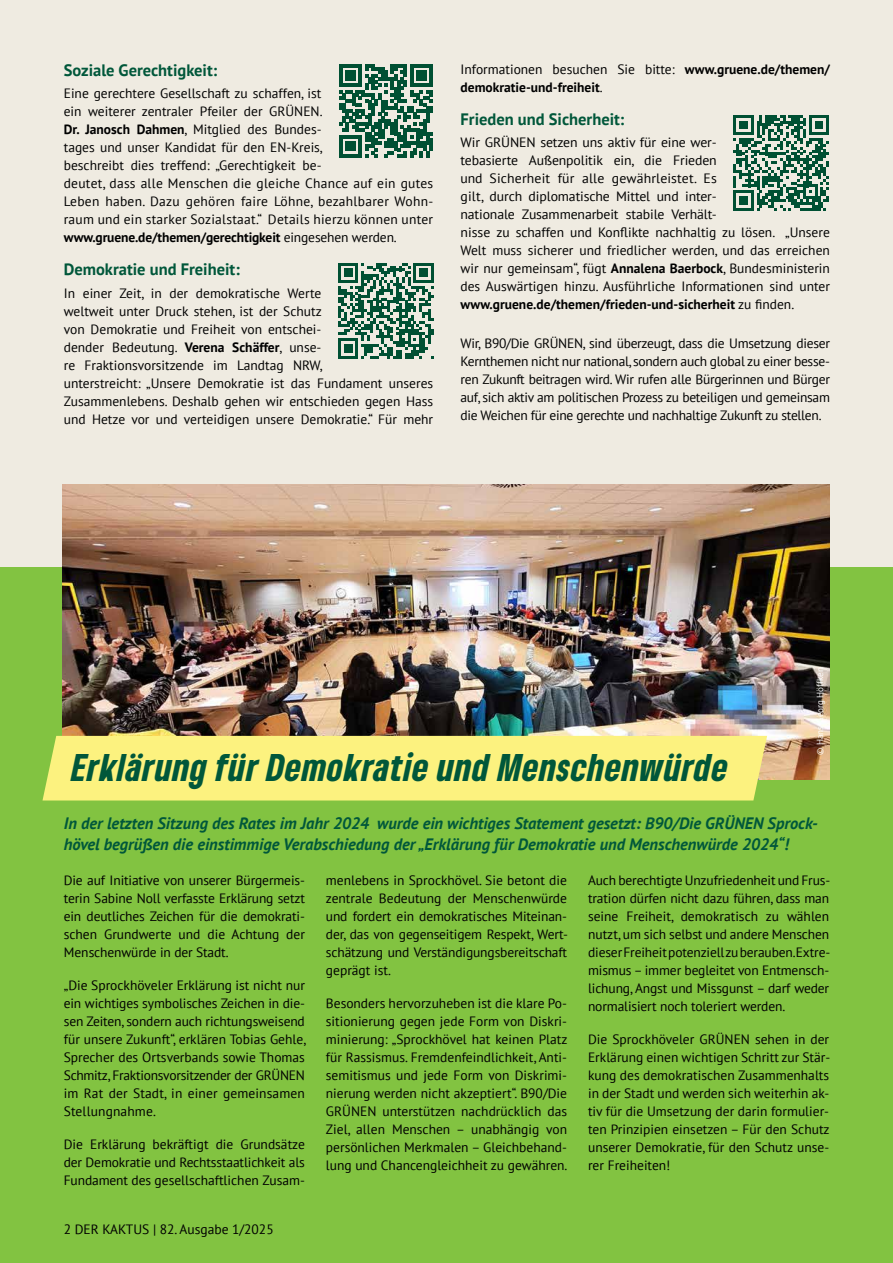
<style>
.page{position:relative;width:893px;height:1263px;background:#efebe1}
.page>*{position:absolute;margin:0;border:0;box-sizing:border-box;transform-origin:0 0}
.t1{font:italic 900 condensed 36px "Gruene Type";letter-spacing:.025em;color:#00573a}
.t2{font:italic 700 16.5px/21px "PT Sans";color:#00573a}
.t3{font:700 16.5px "PT Sans";color:#00573a}
.t4{font:13.5px/18px "PT Sans";color:#000;text-align:justify}
.t5{font:700 13.5px/18px "PT Sans";color:#000}
.t6{font:9px "PT Sans";color:#fff}
.s1{font-weight:700}
.s2{font-weight:400}
</style>
<div class="page">
<div style="left:0;top:568px;width:893px;height:695px;background:#82c341"></div>
<hr style="left:892px;top:0;width:1px;height:190px;background:#00573a">
<img style="left:62px;top:484px;width:768px;height:295px">
<svg style="left:339px;top:64px;width:94px;height:94px"></svg>
<hr style="left:429px;top:138px;width:4px;height:13px;background:#005033">
<svg style="left:338px;top:263px;width:96px;height:95px"></svg>
<svg style="left:733px;top:115px;width:96px;height:96px"></svg>
<div style="left:43px;top:736px;width:724px;height:64px;background:#fcf27f"></div>
<p class="t3" style="left:64px;top:59px;width:155px">Soziale Gerechtigkeit:</p>
<p class="t4" style="left:64px;top:84px;width:371px;text-align:left">Eine gerechtere Gesellschaft zu schaffen, ist<br>ein weiterer zentraler Pfeiler der GRÜNEN.<br><span class="s1">Dr. Janosch Dahmen</span>, Mitglied des Bundes-<br>tages und unser Kandidat für den EN-Kreis,<br>beschreibt dies treffend: „Gerechtigkeit be-<br>deutet, dass alle Menschen die gleiche Chance auf ein gutes Leben haben. Dazu gehören faire Löhne, bezahlbarer Wohn&shy;raum und ein starker Sozialstaat.“ Details hierzu können unter <span class="s1">www.gruene.de/themen/gerechtigkeit</span> eingesehen werden.</p>
<p class="t3" style="left:64px;top:259px;width:177px">Demokratie und Freiheit:</p>
<p class="t4" style="left:64px;top:284px;width:371px;text-align:left">In einer Zeit, in der demokratische Werte<br>weltweit unter Druck stehen, ist der Schutz<br>von Demokratie und Freiheit von entschei-<br>dender Bedeutung. <span class="s1">Verena Schäffer</span>, unse-<br>re Fraktionsvorsitzende im Landtag NRW,<br>unterstreicht: „Unsere Demokratie ist das Fundament unseres Zusammenlebens. Deshalb gehen wir entschieden gegen Hass und Hetze vor und verteidigen unsere Demokratie.“ Für mehr</p>
<p class="t5" style="left:460px;top:60px;width:371px"><span class="s2">Informationen besuchen Sie bitte:</span> www.gruene.de/themen/ demokratie-und-freiheit<span class="s2">.</span></p>
<p class="t3" style="left:460px;top:108px;width:165px">Frieden und Sicherheit:</p>
<p class="t4" style="left:460px;top:133px;width:371px;text-align:left">Wir GRÜNEN setzen uns aktiv für eine wer-<br>tebasierte Außenpolitik ein, die Frieden<br>und Sicherheit für alle gewährleistet. Es<br>gilt, durch diplomatische Mittel und inter-<br>nationale Zusammenarbeit stabile Verhält-<br>nisse zu schaffen und Konflikte nachhaltig zu lösen. „Unsere Welt muss sicherer und friedlicher werden, und das erreichen wir nur gemeinsam“, fügt <span class="s1">Annalena Baerbock</span>, Bundesministerin des Auswärtigen hinzu. Ausführliche Informationen sind unter <span class="s1">www.gruene.de/themen/frieden-und-sicherheit</span> zu finden.</p>
<p class="t4" style="left:460px;top:334px;width:371px">Wir, B90/Die GRÜNEN, sind überzeugt, dass die Umsetzung dieser Kernthemen nicht nur national, sondern auch global zu einer besse&shy;ren Zukunft beitragen wird. Wir rufen alle Bürgerinnen und Bürger auf, sich aktiv am politischen Prozess zu beteiligen und gemeinsam die Weichen für eine gerechte und nachhaltige Zukunft zu stellen.</p>
<h1 class="t1" style="left:72px;top:744px;width:658px">Erklärung für Demokratie und Menschenwürde</h1>
<p class="t6" style="left:814px;top:755px;width:89px;rotate:-90deg">© Hans-Georg Höffken</p>
<p class="t2" style="left:64px;top:812px;width:755px">In der letzten Sitzung des Rates im Jahr 2024 wurde ein wichtiges Statement gesetzt: B90/Die GRÜNEN Sprock&shy;hövel begrüßen die einstimmige Verabschiedung der „Erklärung für Demokratie und Menschenwürde 2024“!</p>
<p class="t4" style="left:64px;top:871px;width:243px">Die auf Initiative von unserer Bürgermeis&shy;terin Sabine Noll verfasste Erklärung setzt ein deutliches Zeichen für die demokrati&shy;schen Grundwerte und die Achtung der Menschenwürde in der Stadt.</p>
<p class="t4" style="left:64px;top:976px;width:244px">„Die Sprockhöveler Erklärung ist nicht nur ein wichtiges symbolisches Zeichen in die&shy;sen Zeiten, sondern auch richtungsweisend für unsere Zukunft“, erklären Tobias Gehle, Sprecher des Ortsverbands sowie Thomas Schmitz, Fraktionsvorsitzender der GRÜNEN im Rat der Stadt, in einer gemeinsamen Stellungnahme.</p>
<p class="t4" style="left:64px;top:1135px;width:243px">Die Erklärung bekräftigt die Grundsätze der Demokratie und Rechtsstaatlichkeit als Fundament des gesellschaftlichen Zusam-</p>
<p class="t4" style="left:64px;top:1220px;width:211px">2 DER KAKTUS | 82. Ausgabe 1/2025</p>
<p class="t4" style="left:326px;top:871px;width:244px">menlebens in Sprockhövel. Sie betont die zentrale Bedeutung der Menschenwürde und fordert ein demokratisches Miteinan&shy;der, das von gegenseitigem Respekt, Wert&shy;schätzung und Verständigungsbereitschaft geprägt ist.</p>
<p class="t4" style="left:326px;top:994px;width:243px">Besonders hervorzuheben ist die klare Po&shy;sitionierung gegen jede Form von Diskri&shy;minierung: „Sprockhövel hat keinen Platz für Rassismus. Fremdenfeindlichkeit, Anti&shy;semitismus und jede Form von Diskrimi&shy;nierung werden nicht akzeptiert“. B90/Die GRÜNEN unterstützen nachdrücklich das Ziel, allen Menschen – unabhängig von persönlichen Merkmalen – Gleichbehand&shy;lung und Chancengleichheit zu gewähren.</p>
<p class="t4" style="left:588px;top:871px;width:244px">Auch berechtigte Unzufriedenheit und Frus&shy;tration dürfen nicht dazu führen, dass man seine Freiheit, demokratisch zu wählen nutzt, um sich selbst und andere Menschen dieser Freiheit potenziell zu berauben.Extre&shy;mismus – immer begleitet von Entmensch&shy;lichung, Angst und Missgunst – darf weder normalisiert noch toleriert werden.</p>
<p class="t4" style="left:588px;top:1030px;width:244px">Die Sprockhöveler GRÜNEN sehen in der Erklärung einen wichtigen Schritt zur Stär&shy;kung des demokratischen Zusammenhalts in der Stadt und werden sich weiterhin ak&shy;tiv für die Umsetzung der darin formulier&shy;ten Prinzipien einsetzen – Für den Schutz unserer Demokratie, für den Schutz unse&shy;rer Freiheiten!</p>
</div>
